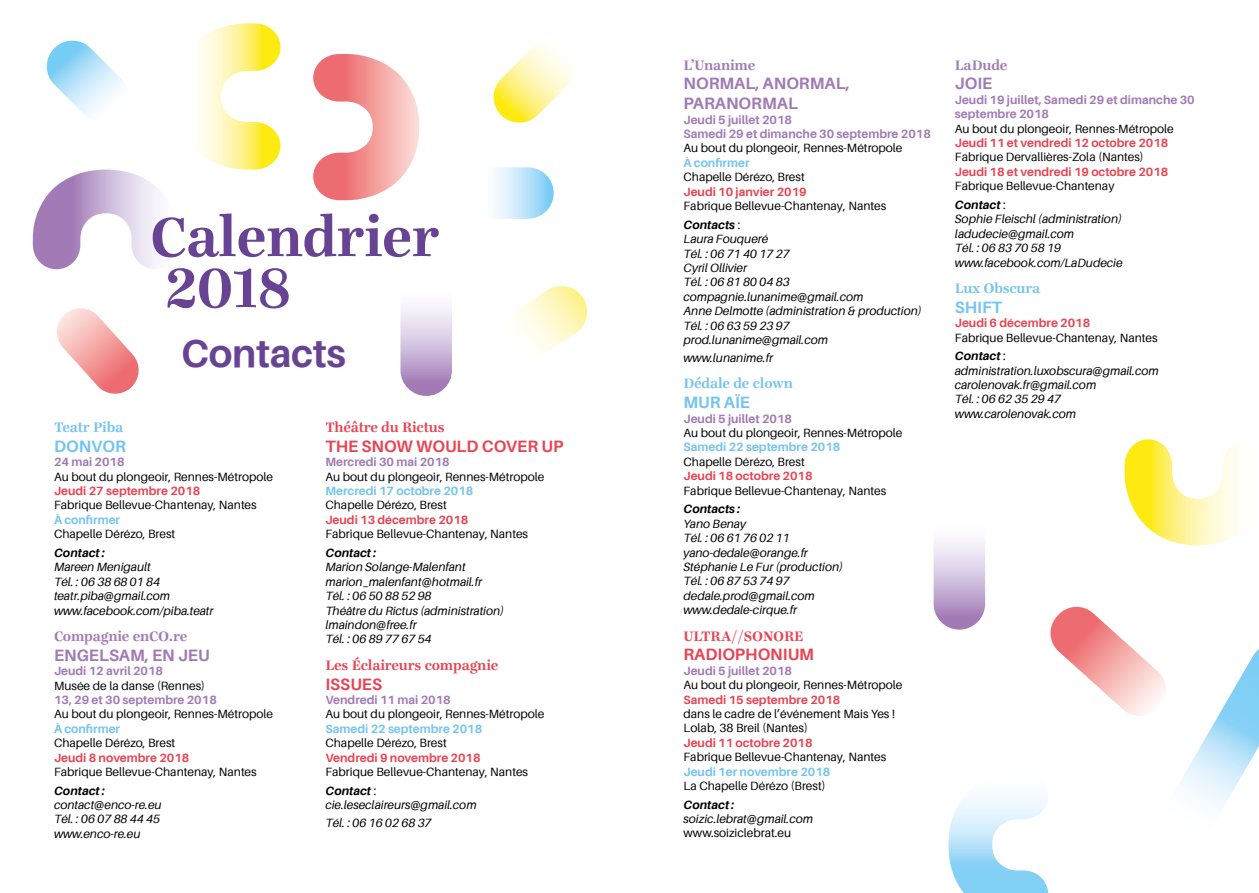
<style>
.page{position:relative;width:1259px;height:893px;background:#fff}
.page>*{position:absolute;margin:0;border:0;box-sizing:border-box;transform-origin:0 0}
.t1{font:700 60px/51px "Ingeborg";letter-spacing:-.01em;color:#684293}
.t2{font:700 39px "Aileron";letter-spacing:-.01em;color:#684293}
.t3{font:700 16.5px/19.8px "Aileron";color:#a17ab5}
.t4{font:700 16.5px "Aileron";color:#e64554}
.t5{font:700 16.5px "Aileron";color:#74c4ef}
.t6{font:700 15px "Ingeborg";letter-spacing:-.01em;color:#e64554}
.t7{font:700 15px "Ingeborg";letter-spacing:-.01em;color:#74c4ef}
.t8{font:700 15px "Ingeborg";letter-spacing:-.01em;color:#a17ab5}
.t9{font:12px/18.6px "Aileron";color:#000}
.t10{font:italic 12px/14.4px "Aileron";color:#000}
.t11{font:700 12px "Aileron";color:#e64554}
.t12{font:700 12px/14.4px "Aileron";color:#a17ab5}
.t13{font:700 12px "Aileron";color:#74c4ef}
.t14{font:italic 700 12px "Aileron";color:#000}
.s1{font-weight:700;font-style:italic}
</style>
<div class="page">
<svg style="left:400px;top:247px;width:52px;height:149px"></svg>
<svg style="left:57px;top:308px;width:82px;height:86px"></svg>
<svg style="left:313px;top:54px;width:106px;height:146px"></svg>
<svg style="left:1124px;top:439px;width:114px;height:106px"></svg>
<svg style="left:948px;top:607px;width:311px;height:286px"></svg>
<svg style="left:459px;top:167px;width:95px;height:52px"></svg>
<svg style="left:493px;top:43px;width:81px;height:80px"></svg>
<svg style="left:514px;top:286px;width:73px;height:68px"></svg>
<svg style="left:33px;top:23px;width:247px;height:246px"></svg>
<svg style="left:933px;top:480px;width:52px;height:150px"></svg>
<h1 class="t1" style="left:150px;top:211px;width:291px">Calendrier<br>2018</h1>
<h2 class="t2" style="left:181px;top:331px;width:166px">Contacts</h2>
<p class="t7" style="left:54px;top:418px;width:71px">Teatr Piba</p>
<h3 class="t5" style="left:54px;top:437px;width:73px">DONVOR</h3>
<p class="t12" style="left:54px;top:455px;width:72px">24 mai 2018</p>
<p class="t9" style="left:54px;top:467px;width:220px">Au bout du plongeoir, Rennes-Métropole</p>
<p class="t11" style="left:54px;top:484px;width:148px">Jeudi 27 septembre 2018</p>
<p class="t9" style="left:54px;top:496px;width:204px">Fabrique Bellevue-Chantenay, Nantes</p>
<p class="t13" style="left:54px;top:513px;width:68px">À confirmer</p>
<p class="t9" style="left:54px;top:525px;width:123px">Chapelle Dérézo, Brest</p>
<p class="t14" style="left:54px;top:546px;width:52px">Contact :</p>
<p class="t10" style="left:54px;top:560px;width:161px">Mareen Menigault<br>Tél. : 06 38 68 01 84 teatr.piba@gmail.com www.facebook.com/piba.teatr</p>
<p class="t8" style="left:54px;top:627px;width:135px">Compagnie enCO.re</p>
<h3 class="t3" style="left:54px;top:645px;width:157px">ENGELSAM, EN JEU</h3>
<p class="t12" style="left:54px;top:664px;width:111px">Jeudi 12 avril 2018</p>
<p class="t9" style="left:54px;top:676px;width:152px">Musée de la danse (Rennes)</p>
<p class="t12" style="left:54px;top:693px;width:164px">13, 29 et 30 septembre 2018</p>
<p class="t9" style="left:54px;top:705px;width:220px">Au bout du plongeoir, Rennes-Métropole</p>
<p class="t13" style="left:54px;top:722px;width:68px">À confirmer</p>
<p class="t9" style="left:54px;top:734px;width:123px">Chapelle Dérézo, Brest</p>
<p class="t11" style="left:54px;top:751px;width:137px">Jeudi 8 novembre 2018</p>
<p class="t9" style="left:54px;top:763px;width:204px">Fabrique Bellevue-Chantenay, Nantes</p>
<p class="t14" style="left:54px;top:784px;width:52px">Contact :</p>
<p class="t10" style="left:54px;top:798px;width:109px;text-align:justify">contact@enco-re.eu Tél. : 06 07 88 44 45 www.enco-re.eu</p>
<p class="t6" style="left:325px;top:418px;width:121px">Théâtre du Rictus</p>
<h3 class="t4" style="left:325px;top:437px;width:239px">THE SNOW WOULD COVER UP</h3>
<p class="t12" style="left:325px;top:455px;width:126px">Mercredi 30 mai 2018</p>
<p class="t9" style="left:325px;top:467px;width:220px">Au bout du plongeoir, Rennes-Métropole</p>
<p class="t13" style="left:325px;top:484px;width:149px">Mercredi 17 octobre 2018</p>
<p class="t9" style="left:325px;top:496px;width:123px">Chapelle Dérézo, Brest</p>
<p class="t11" style="left:325px;top:513px;width:144px">Jeudi 13 décembre 2018</p>
<p class="t9" style="left:325px;top:525px;width:204px">Fabrique Bellevue-Chantenay, Nantes</p>
<p class="t14" style="left:325px;top:546px;width:52px">Contact :</p>
<p class="t10" style="left:325px;top:560px;width:180px">Marion Solange-Malenfant marion_malenfant@hotmail.fr<br>Tél. : 06 50 88 52 98<br>Théâtre du Rictus (administration) lmaindon@free.fr<br>Tél. : 06 89 77 67 54</p>
<p class="t6" style="left:325px;top:656px;width:174px">Les Éclaireurs compagnie</p>
<h3 class="t4" style="left:325px;top:675px;width:58px">ISSUES</h3>
<p class="t12" style="left:325px;top:693px;width:127px">Vendredi 11 mai 2018</p>
<p class="t9" style="left:325px;top:705px;width:220px">Au bout du plongeoir, Rennes-Métropole</p>
<p class="t13" style="left:325px;top:722px;width:158px">Samedi 22 septembre 2018</p>
<p class="t9" style="left:325px;top:734px;width:123px">Chapelle Dérézo, Brest</p>
<p class="t11" style="left:325px;top:751px;width:157px">Vendredi 9 novembre 2018</p>
<p class="t9" style="left:325px;top:763px;width:204px">Fabrique Bellevue-Chantenay, Nantes<br><span class="s1">Contact</span> :</p>
<p class="t10" style="left:325px;top:796px;width:153px;line-height:18px">cie.leseclaireurs@gmail.com<br>Tél. : 06 16 02 68 37</p>
<p class="t8" style="left:683px;top:56px;width:73px">L’Unanime</p>
<h3 class="t3" style="left:683px;top:74px;width:168px">NORMAL, ANORMAL,<br>PARANORMAL</h3>
<p class="t12" style="left:683px;top:112px;width:249px">Jeudi 5 juillet 2018<br>Samedi 29 et dimanche 30 septembre 2018</p>
<p class="t9" style="left:683px;top:139px;width:220px">Au bout du plongeoir, Rennes-Métropole</p>
<p class="t13" style="left:683px;top:156px;width:68px">À confirmer</p>
<p class="t9" style="left:683px;top:168px;width:123px">Chapelle Dérézo, Brest</p>
<p class="t11" style="left:683px;top:185px;width:125px">Jeudi 10 janvier 2019</p>
<p class="t9" style="left:683px;top:197px;width:204px">Fabrique Bellevue-Chantenay, Nantes<br><span class="s1">Contacts</span> :</p>
<p class="t10" style="left:683px;top:232px;width:240px">Laura Fouqueré<br>Tél. : 06 71 40 17 27<br>Cyril Ollivier<br>Tél. : 06 81 80 04 83 compagnie.lunanime@gmail.com<br>Anne Delmotte (administration &amp; production)<br>Tél. : 06 63 59 23 97 prod.lunanime@gmail.com</p>
<p class="t10" style="left:683px;top:351px;width:91px">www.lunanime.fr</p>
<p class="t7" style="left:683px;top:374px;width:111px">Dédale de clown</p>
<h3 class="t5" style="left:683px;top:393px;width:68px">MUR AÏE</h3>
<p class="t12" style="left:683px;top:411px;width:110px">Jeudi 5 juillet 2018</p>
<p class="t9" style="left:683px;top:424px;width:220px">Au bout du plongeoir, Rennes-Métropole</p>
<p class="t13" style="left:683px;top:441px;width:158px">Samedi 22 septembre 2018</p>
<p class="t9" style="left:683px;top:452px;width:123px">Chapelle Dérézo, Brest</p>
<p class="t11" style="left:683px;top:469px;width:131px">Jeudi 18 octobre 2018</p>
<p class="t9" style="left:683px;top:481px;width:204px">Fabrique Bellevue-Chantenay, Nantes</p>
<p class="t14" style="left:683px;top:502px;width:58px">Contacts :</p>
<p class="t10" style="left:683px;top:516px;width:161px">Yano Benay<br>Tél. : 06 61 76 02 11 yano-dedale@orange.fr<br>Stéphanie Le Fur (production)<br>Tél. : 06 87 53 74 97 dedale.prod@gmail.com www.dedale-cirque.fr</p>
<p class="t6" style="left:683px;top:627px;width:122px">ULTRA//SONORE</p>
<h3 class="t4" style="left:683px;top:645px;width:132px">RADIOPHONIUM</h3>
<p class="t12" style="left:683px;top:663px;width:110px">Jeudi 5 juillet 2018</p>
<p class="t9" style="left:683px;top:676px;width:220px">Au bout du plongeoir, Rennes-Métropole</p>
<p class="t11" style="left:683px;top:693px;width:158px">Samedi 15 septembre 2018</p>
<p class="t9" style="left:683px;top:707px;width:213px;line-height:14.4px">dans le cadre de l’événement Mais Yes !<br>Lolab, 38 Breil (Nantes)</p>
<p class="t11" style="left:683px;top:736px;width:131px">Jeudi 11 octobre 2018</p>
<p class="t9" style="left:683px;top:748px;width:204px">Fabrique Bellevue-Chantenay, Nantes</p>
<p class="t13" style="left:683px;top:765px;width:148px">Jeudi 1er novembre 2018</p>
<p class="t9" style="left:683px;top:777px;width:144px">La Chapelle Dérézo (Brest)</p>
<p class="t14" style="left:683px;top:798px;width:52px">Contact :</p>
<p class="t10" style="left:683px;top:812px;width:131px">soizic.lebrat@gmail.com</p>
<p class="t9" style="left:683px;top:824px;width:109px">www.soiziclebrat.eu</p>
<p class="t8" style="left:955px;top:56px;width:54px">LaDude</p>
<h3 class="t3" style="left:955px;top:74px;width:39px">JOIE</h3>
<p class="t12" style="left:955px;top:93px;width:241px">Jeudi 19 juillet, Samedi 29 et dimanche 30 septembre 2018</p>
<p class="t9" style="left:955px;top:119px;width:220px">Au bout du plongeoir, Rennes-Métropole</p>
<p class="t11" style="left:955px;top:136px;width:215px">Jeudi 11 et vendredi 12 octobre 2018</p>
<p class="t9" style="left:955px;top:148px;width:190px">Fabrique Dervallières-Zola (Nantes)</p>
<p class="t11" style="left:955px;top:165px;width:215px">Jeudi 18 et vendredi 19 octobre 2018</p>
<p class="t9" style="left:955px;top:177px;width:161px">Fabrique Bellevue-Chantenay<br><span class="s1">Contact</span> :</p>
<p class="t10" style="left:955px;top:212px;width:169px">Sophie Fleischl (administration) ladudecie@gmail.com<br>Tél. : 06 83 70 58 19 www.facebook.com/LaDudecie</p>
<p class="t7" style="left:955px;top:279px;width:87px">Lux Obscura</p>
<h3 class="t5" style="left:955px;top:298px;width:49px">SHIFT</h3>
<p class="t11" style="left:955px;top:316px;width:137px">Jeudi 6 décembre 2018</p>
<p class="t9" style="left:955px;top:328px;width:204px">Fabrique Bellevue-Chantenay, Nantes<br><span class="s1">Contact</span> :</p>
<p class="t10" style="left:955px;top:363px;width:205px">administration.luxobscura@gmail.com carolenovak.fr@gmail.com<br>Tél. : 06 62 35 29 47 www.carolenovak.com</p>
</div>
